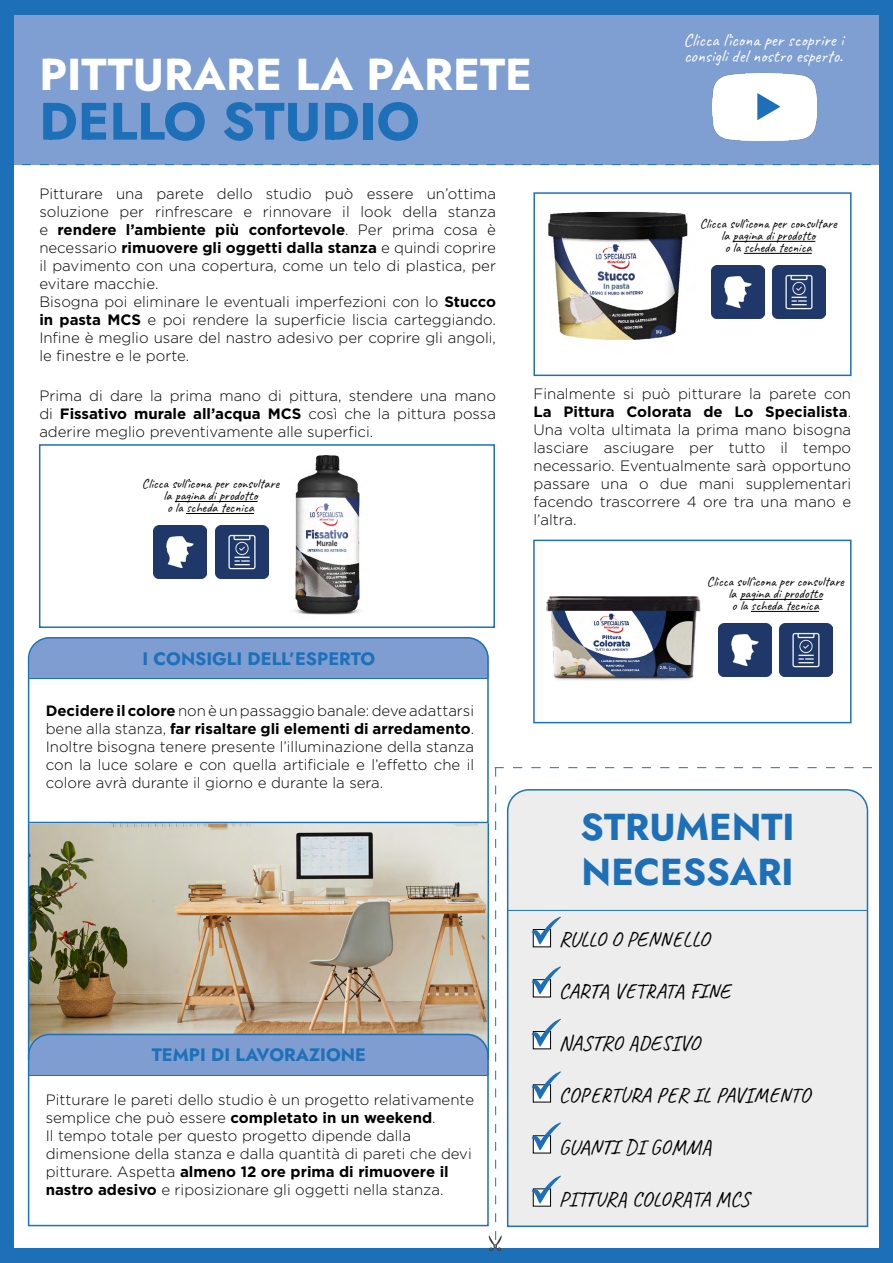
<style>
.page{position:relative;width:893px;height:1263px;background:#fff}
.page>*{position:absolute;margin:0;border:0;box-sizing:border-box;transform-origin:0 0}
.t1{font:52.5px "Jost";color:#1d70b8}
.t2{font:44.7px "Jost";color:#fff}
.t3{font:37.5px/45px "Jost";color:#1d70b8}
.t4{font:21px "Caveat";letter-spacing:-.01em;color:#000}
.t5{font:18px/16.5px "Caveat";color:#fff}
.t6{font:18px "Jost";color:#1d71b8}
.t7{font:300 15px/18px "Gotham";color:#000;text-align:justify}
.t8{font:13.5px/12px "Caveat";color:#000;text-align:center}
.s1{font-weight:700}
</style>
<div class="page">
<img style="left:548px;top:211px;width:140px;height:129px">
<div style="left:14px;top:15px;width:865px;height:149px;background:#7f9ed2"></div>
<div style="left:0;top:0;width:892px;height:15px;background:#1d70b8"></div>
<div style="left:0;top:1248px;width:892px;height:15px;background:#1d70b8"></div>
<div style="left:0;top:0;width:14px;height:1263px;background:#1d70b8"></div>
<div style="left:879px;top:0;width:14px;height:1263px;background:#1d70b8"></div>
<svg style="left:22px;top:164px;width:849px;height:1px"></svg>
<img style="left:293px;top:455px;width:67px;height:160px">
<svg style="left:28px;top:637px;width:461px;height:186px"></svg>
<hr style="left:29px;top:678px;width:459px;height:1px;background:#1d71b8">
<hr style="left:28px;top:823px;width:1px;height:237px;background:#1d71b8">
<img style="left:547px;top:596px;width:153px;height:85px">
<hr style="left:175px;top:501px;width:83px;height:1px;background:#000">
<hr style="left:186px;top:513px;width:68px;height:1px;background:#000">
<hr style="left:733px;top:241px;width:82px;height:1px;background:#000">
<hr style="left:744px;top:253px;width:68px;height:1px;background:#000">
<hr style="left:740px;top:599px;width:82px;height:1px;background:#000">
<hr style="left:751px;top:611px;width:68px;height:1px;background:#000">
<div style="left:533px;top:192px;width:318px;height:184px;border:2px solid #1d71b8"></div>
<div style="left:39px;top:444px;width:456px;height:184px;border:2px solid #1d71b8"></div>
<div style="left:533px;top:540px;width:319px;height:183px;border:2px solid #1d71b8"></div>
<svg style="left:29px;top:767px;width:843px;height:485px"></svg>
<img style="left:712px;top:265px;width:53px;height:53px">
<img style="left:718px;top:623px;width:53px;height:53px">
<img style="left:154px;top:526px;width:53px;height:53px">
<img style="left:773px;top:265px;width:53px;height:53px">
<img style="left:779px;top:623px;width:53px;height:53px">
<img style="left:215px;top:526px;width:53px;height:53px">
<img style="left:712px;top:74px;width:105px;height:66px">
<h2 class="t2" style="left:39px;top:44px;width:494px">PITTURARE LA PARETE</h2>
<h1 class="t1" style="left:39px;top:86px;width:382px">DELLO STUDIO</h1>
<p class="t5" style="left:683px;top:31px;width:162px">Clicca l’icona per scoprire i consigli del nostro esperto.</p>
<p class="t7" style="left:39px;top:184px;width:458px;text-align:left">Pitturare una parete dello studio può essere un’ottima soluzione per rinfrescare e rinnovare il look della stanza e <span class="s1">rendere l’ambiente più confortevole</span>. Per prima cosa è necessario <span class="s1">rimuovere gli oggetti dalla stanza</span> e quindi coprire il pavimento con una copertura, come un telo di plastica, per evitare macchie.<br>Bisogna poi eliminare le eventuali imperfezioni con lo <span class="s1">Stucco in pasta MCS</span> e poi rendere la superficie liscia carteggiando.<br>Infine è meglio usare del nastro adesivo per coprire gli angoli, le finestre e le porte.</p>
<p class="t7" style="left:39px;top:386px;width:458px">Prima di dare la prima mano di pittura, stendere una mano di <span class="s1">Fissativo murale all’acqua MCS</span> così che la pittura possa aderire meglio preventivamente alle superfici.</p>
<p class="t7" style="left:534px;top:384px;width:319px">Finalmente si può pitturare la parete con <span class="s1">La Pittura Colorata de Lo Specialista</span>.<br>Una volta ultimata la prima mano bisogna lasciare asciugare per tutto il tempo necessario. Eventualmente sarà opportuno passare una o due mani supplementari facendo trascorrere 4 ore tra una mano e l’altra.</p>
<p class="t8" style="left:700px;top:218px;width:139px">Clicca sull’icona per consultare la pagina di prodotto<br>o la scheda tecnica</p>
<p class="t8" style="left:142px;top:478px;width:139px">Clicca sull’icona per consultare la pagina di prodotto<br>o la scheda tecnica</p>
<p class="t6" style="left:142px;top:646px;width:234px">I CONSIGLI DELL’ESPERTO</p>
<p class="t7" style="left:46px;top:702px;width:430px"><span class="s1">Decidere il colore</span> non è un passaggio banale: deve adattarsi bene alla stanza, <span class="s1">far risaltare gli elementi di arredamento</span>.<br>Inoltre bisogna tenere presente l’illuminazione della stanza con la luce solare e con quella artificiale e l’effetto che il colore avrà durante il giorno e durante la sera.</p>
<p class="t6" style="left:152px;top:1042px;width:216px">TEMPI DI LAVORAZIONE</p>
<p class="t7" style="left:46px;top:1091px;width:430px;text-align:left">Pitturare le pareti dello studio è un progetto relativamente semplice che può essere <span class="s1">completato in un weekend</span>.<br>Il tempo totale per questo progetto dipende dalla dimensione della stanza e dalla quantità di pareti che devi pitturare. Aspetta <span class="s1">almeno 12 ore prima di rimuovere il nastro adesivo</span> e riposizionare gli oggetti nella stanza.</p>
<p class="t8" style="left:707px;top:576px;width:139px">Clicca sull’icona per consultare la pagina di prodotto<br>o la scheda tecnica</p>
<h3 class="t3" style="left:581px;top:805px;width:215px">STRUMENTI<br>NECESSARI</h3>
<h3 class="t4" style="left:559px;top:926px;width:152px">RULLO O PENNELLO</h3>
<h3 class="t4" style="left:559px;top:978px;width:173px">CARTA VETRATA FINE</h3>
<h3 class="t4" style="left:559px;top:1030px;width:142px">NASTRO ADESIVO</h3>
<h3 class="t4" style="left:559px;top:1081px;width:253px">COPERTURA PER IL PAVIMENTO</h3>
<h3 class="t4" style="left:559px;top:1133px;width:154px">GUANTI DI GOMMA</h3>
<h3 class="t4" style="left:559px;top:1185px;width:192px">PITTURA COLORATA MCS</h3>
</div>
